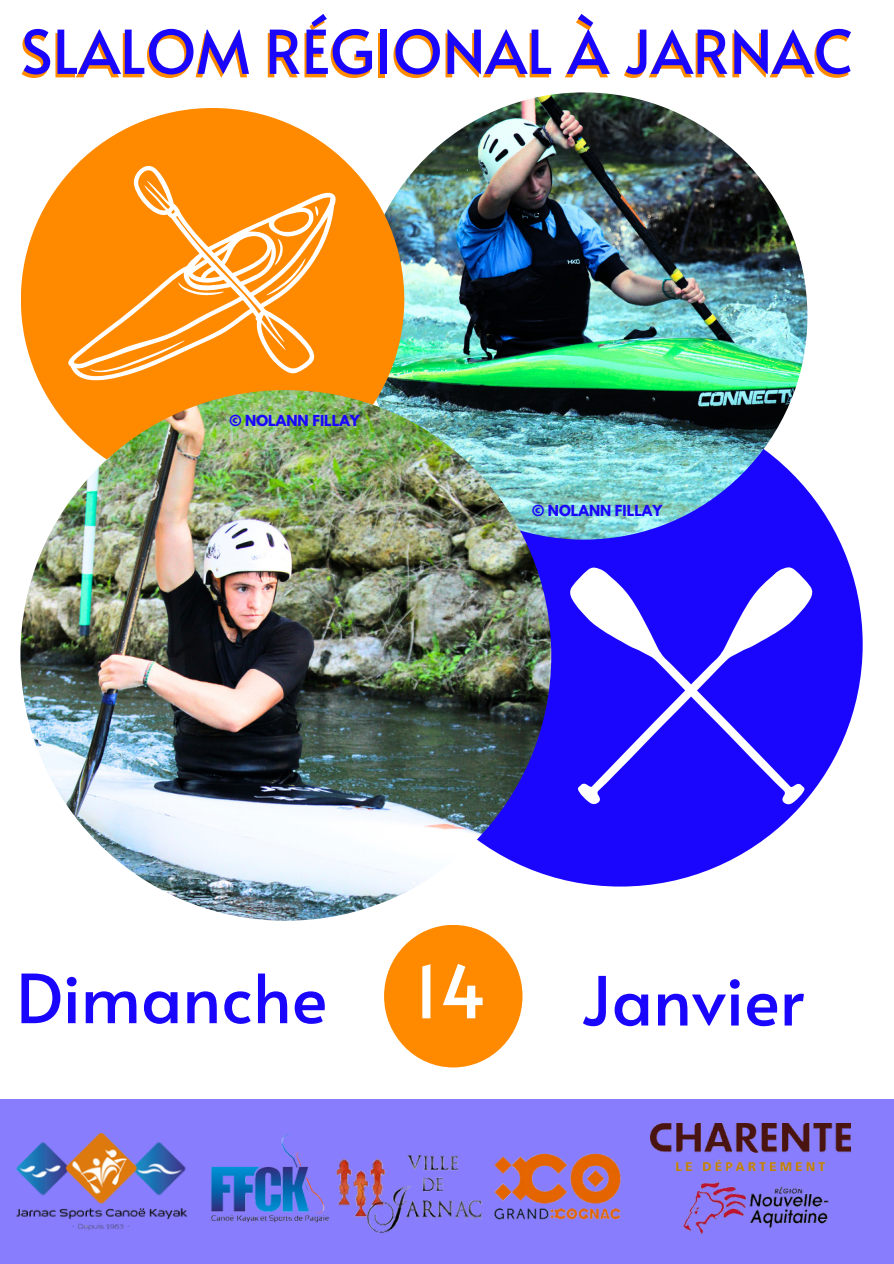
<style>
.page{position:relative;width:894px;height:1264px;background:#fff}
.page>*{position:absolute;margin:0;border:0;box-sizing:border-box;transform-origin:0 0}
.t1{font:71.55px "Alata";color:#fff}
.t2{font:67.5px "Alata";color:#1a06fd}
.t3{font:60.3px "Alata";color:#ff8a00}
.t4{font:700 13.5px "League Spartan";color:#1a06fd}
</style>
<div class="page">
<div style="left:378px;top:402px;width:484px;height:484px;background:#1a06fd;border-radius:50%"></div>
<img style="left:360px;top:92px;width:447px;height:447px;border-radius:50%">
<div style="left:21px;top:108px;width:383px;height:383px;background:#ff8a00;border-radius:50%"></div>
<img style="left:20px;top:390px;width:531px;height:530px;border-radius:50%">
<div style="left:384px;top:924px;width:138px;height:143px;background:#ff8a00;border-radius:50%"></div>
<div style="left:0;top:1099px;width:893px;height:164px;background:#887efd"></div>
<img style="left:15px;top:1133px;width:173px;height:97px">
<img style="left:675px;top:1170px;width:154px;height:65px">
<img style="left:336px;top:1155px;width:143px;height:78px">
<img style="left:479px;top:1153px;width:142px;height:67px">
<img style="left:650px;top:1123px;width:200px;height:47px">
<img style="left:211px;top:1134px;width:119px;height:87px">
<svg style="left:570px;top:567px;width:243px;height:238px"></svg>
<svg style="left:68px;top:161px;width:268px;height:220px"></svg>
<svg style="left:315px;top:206px;width:3px;height:10px"></svg>
<svg style="left:266px;top:239px;width:39px;height:56px"></svg>
<svg style="left:178px;top:282px;width:46px;height:13px"></svg>
<svg style="left:90px;top:340px;width:95px;height:32px"></svg>
<p class="t3" style="left:19px;top:11px;width:833px">SLALOM RÉGIONAL À JARNAC</p>
<p class="t4" style="left:229px;top:413px;width:132px">© NOLANN FILLAY</p>
<p class="t4" style="left:532px;top:503px;width:132px">© NOLANN FILLAY</p>
<p class="t2" style="left:16px;top:948px;width:313px">Dimanche</p>
<p class="t1" style="left:413px;top:939px;width:75px">14</p>
<p class="t2" style="left:580px;top:951px;width:225px">Janvier</p>
</div>
